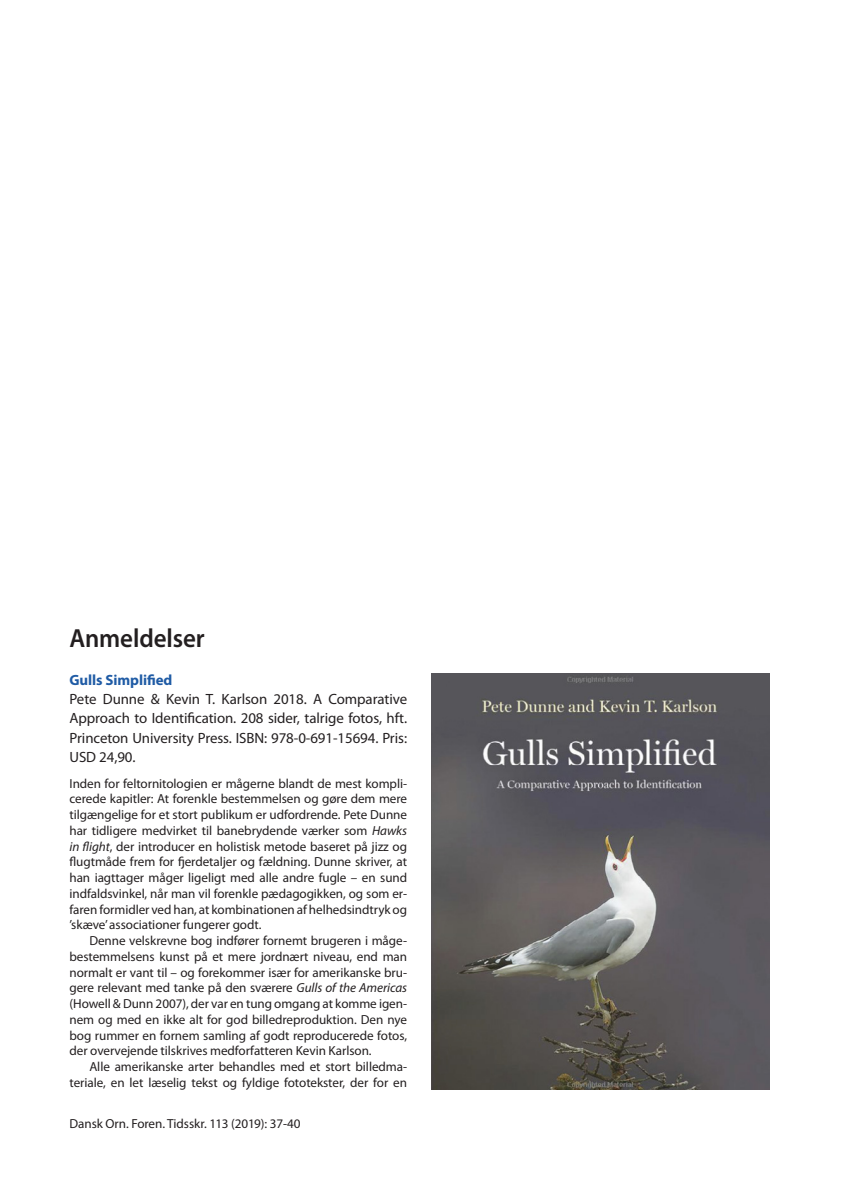
<style>
.page{position:relative;width:844px;height:1191px;background:#fff}
.page>*{position:absolute;margin:0;border:0;box-sizing:border-box;transform-origin:0 0}
.t1{font:600 26.25px "Myriad Pro";letter-spacing:-.005em;color:#231f20;scale:.95 1}
.t2{font:14.88px/19.2px "Myriad Pro";letter-spacing:-.005em;color:#231f20;text-align:justify}
.t3{font:700 14.88px "Myriad Pro";letter-spacing:-.005em;color:#1f5ba5}
.t4{font:13.12px/15.8px "Myriad Pro";letter-spacing:-.005em;color:#231f20;text-align:justify}
.s1{font-style:italic}
</style>
<div class="page">
<img style="left:432px;top:673px;width:337px;height:416px">
<h1 class="t1" style="left:69px;top:621px;width:144px">Anmeldelser</h1>
<p class="t3" style="left:69px;top:670px;width:104px">Gulls Simplified</p>
<p class="t2" style="left:69px;top:689px;width:339px">Pete Dunne &amp; Kevin T. Karlson 2018. A Comparative Approach to Identification. 208 sider, talrige fotos, hft.<br>Princeton University Press. ISBN: 978-0-691-15694. Pris:<br>USD 24,90.</p>
<p class="t4" style="left:69px;top:775px;width:339px">Inden for feltornitologien er mågerne blandt de mest kompli&shy;cerede kapitler: At forenkle bestemmelsen og gøre dem mere tilgængelige for et stort publikum er udfordrende. Pete Dunne har tidligere medvirket til banebrydende værker som <span class="s1">Hawks in flight</span>, der introducer en holistisk metode baseret på jizz og flugtmåde frem for fjerdetaljer og fældning. Dunne skriver, at han iagttager måger ligeligt med alle andre fugle – en sund indfaldsvinkel, når man vil forenkle pædagogikken, og som er&shy;faren formidler ved han, at kombinationen af helhedsindtryk og ’skæve’ associationer fungerer godt.</p>
<p class="t4" style="left:69px;top:932px;width:339px;text-indent:20px">Denne velskrevne bog indfører fornemt brugeren i måge&shy;bestemmelsens kunst på et mere jordnært niveau, end man normalt er vant til – og forekommer især for amerikanske bru&shy;gere relevant med tanke på den sværere <span class="s1">Gulls of the Americas </span>(Howell &amp; Dunn 2007), der var en tung omgang at komme igen&shy;nem og med en ikke alt for god billedreproduktion. Den nye bog rummer en fornem samling af godt reproducerede fotos, der overvejende tilskrives medforfatteren Kevin Karlson.</p>
<p class="t4" style="left:69px;top:1058px;width:339px;text-align:right">Alle amerikanske arter behandles med et stort billedma&shy;teriale, en let læselig tekst og fyldige fototekster, der for en</p>
<p class="t4" style="left:69px;top:1115px;width:232px">Dansk Orn. Foren. Tidsskr. 113 (2019): 37-40</p>
</div>
